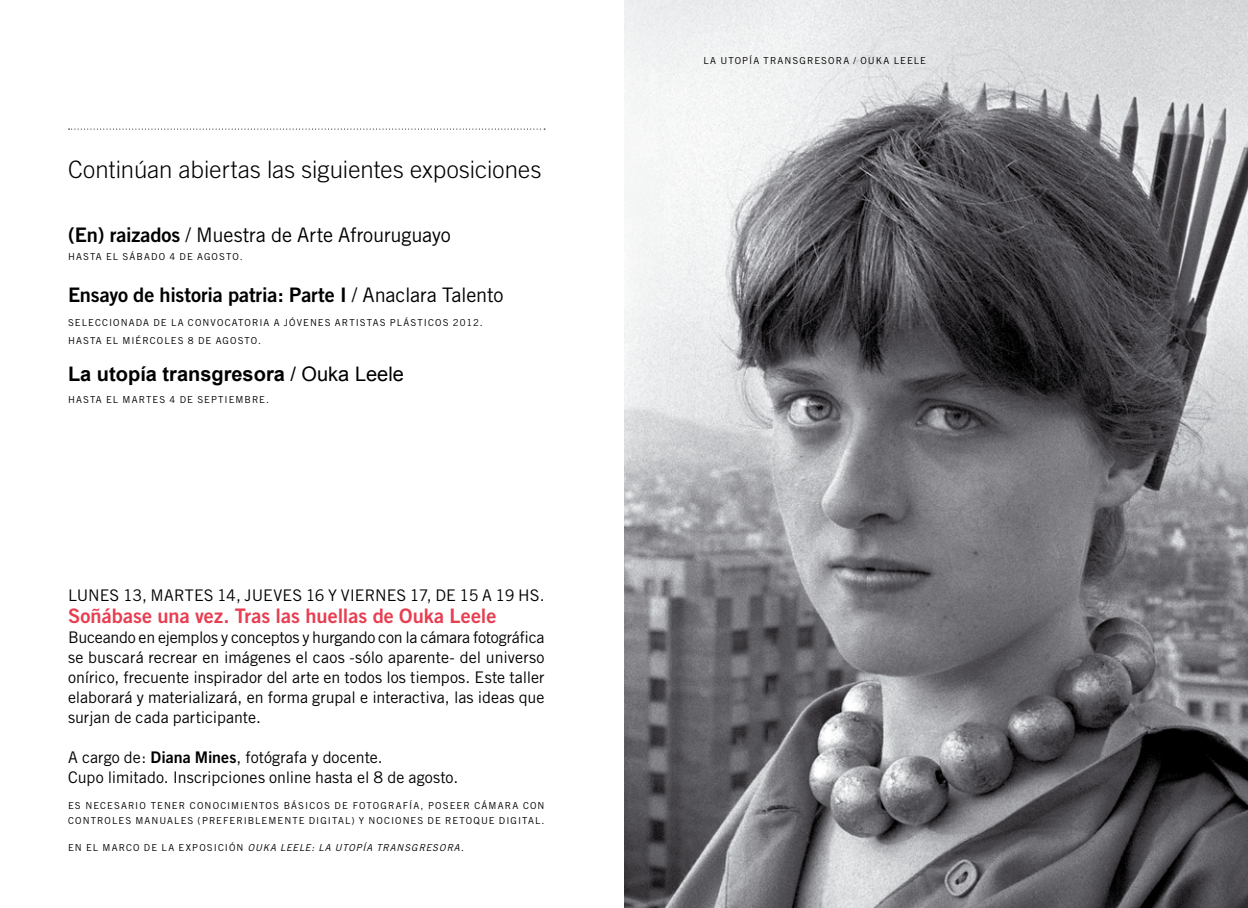
<style>
.page{position:relative;width:1248px;height:908px;background:#fff}
.page>*{position:absolute;margin:0;border:0;box-sizing:border-box;transform-origin:0 0}
.t1{font:300 24px "Trade Gothic";letter-spacing:.005em;color:#000}
.t2{font:20px "Trade Gothic Bold Two";letter-spacing:-.01em;color:#000}
.t3{font:20px "Trade Gothic Bold Two";color:#e73e51}
.t4{font:20px "Trade Gothic";letter-spacing:-.01em;color:#000}
.t5{font:700 20px "Arial";color:#000}
.t6{font:16px/20px "Trade Gothic";color:#000;text-align:justify}
.t7{font:9.6px/18px "Trade Gothic";letter-spacing:.11em;color:#000}
.t8{font:italic 9.6px "Trade Gothic";letter-spacing:.085em;color:#000}
.s1{font-family:"Trade Gothic Bold Two"}
.s2{font-family:"Trade Gothic"}
.s3{font-weight:400}
.s4{font-style:normal}
</style>
<div class="page">
<svg style="left:69px;top:128px;width:476px;height:1px"></svg>
<img style="left:624px;top:0;width:623px;height:907px">
<h1 class="t1" style="left:68px;top:155px;width:475px">Continúan abiertas las siguientes exposiciones</h1>
<p class="t4" style="left:68px;top:223px;width:384px"><span class="s1">(En) raizados</span> / Muestra de Arte Afrouruguayo</p>
<p class="t7" style="left:68px;top:248px;width:151px">HASTA EL SÁBADO 4 DE agost</p>
<p class="t7" style="left:232px;top:248px;width:12px">O.</p>
<p class="t2" style="left:68px;top:283px;width:437px">Ensayo de historia patria: Parte I <span class="s2">/ Anaclara Talento</span></p>
<p class="t7" style="left:68px;top:313px;width:416px">SELECCIONADA DE LA CONVOCATORIA A JÓVENES ARTISTAS PLÁSTICOS 2012.<br>HASTA EL MIÉRCOLES 8 DE AGOSTO.</p>
<p class="t5" style="left:68px;top:360px;width:337px">La utopía transgresora <span class="s3">/ Ouka Leele</span></p>
<p class="t7" style="left:68px;top:390px;width:63px">HASTA EL martes</p>
<p class="t7" style="left:170px;top:390px;width:36px">4 DE septiembre</p>
<p class="t7" style="left:266px;top:390px;width:4px">.</p>
<p class="t6" style="left:68px;top:584px;width:478px">LUNES 13, MARTES 14, JUEVES 16 Y VIERNES 17, DE 15 A 19 HS.</p>
<p class="t3" style="left:68px;top:603px;width:430px">Soñábase una vez. Tras las huellas de Ouka Leele</p>
<p class="t6" style="left:68px;top:626px;width:478px">Buceando en ejemplos y conceptos y hurgando con la cámara fotográfica se buscará recrear en imágenes el caos -sólo aparente- del universo onírico, frecuente inspirador del arte en todos los tiempos. Este taller elaborará y materializará, en forma grupal e interactiva, las ideas que surjan de cada participante.</p>
<p class="t6" style="left:68px;top:746px;width:392px">A cargo de: <span class="s1">Diana Mines</span>, fotógrafa y docente.<br>Cupo limitado. Inscripciones online hasta el 8 de agosto.</p>
<p class="t7" style="left:68px;top:797px;width:478px;line-height:15px">ES NECESARIO TENER CONOCIMIENTOS BÁSICOS DE FOTOGRAFÍA, POSEER CÁMARA CON<br>CONTROLES MANUALES (PREFERIBLEMENTE DIGITAL) Y NOCIONES DE RETOQUE DIGITAL.</p>
<p class="t8" style="left:68px;top:841px;width:397px"><span class="s4">EN EL MARCO DE LA EXPOSICIÓN</span> OUKA LEELE: LA UTOPÍA TRANSGRESORA<span class="s4">.</span></p>
<p class="t7" style="left:703px;top:52px;width:25px">La utopía</p>
<p class="t7" style="left:763px;top:52px;width:8px">trans</p>
<p class="t7" style="left:799px;top:52px;width:16px">gresora</p>
<p class="t7" style="left:853px;top:52px;width:74px">/ OUKA LEELE</p>
</div>
